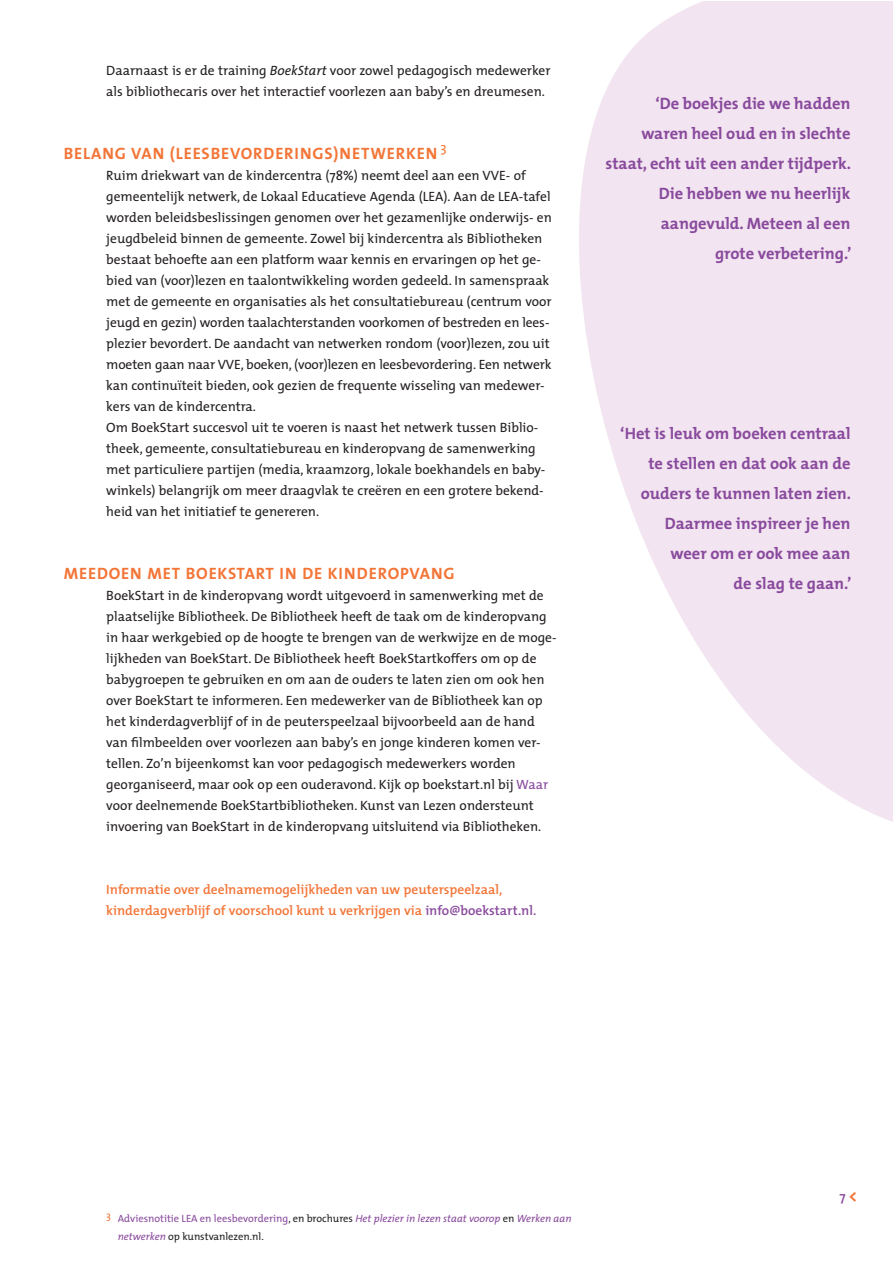
<style>
.page{position:relative;width:893px;height:1263px;background:#fff}
.page>*{position:absolute;margin:0;border:0;box-sizing:border-box;transform-origin:0 0}
.t1{font:700 16.5px/30px "The Mix";color:#894a9d;text-align:right}
.t2{font:700 16.5px "The Mix";letter-spacing:.05em;color:#f37537}
.t3{font:13.5px/21px "The Mix";color:#231f20}
.t4{font:600 13.5px/21px "The Mix";color:#f37537}
.t5{font:600 13.5px "The Mix";color:#894a9d}
.t6{font:13.5px "The Mix";color:#f37537}
.t7{font:italic 10.5px/18px "The Mix";color:#894a9d}
.s1{font-style:italic}
.s2{color:#894a9d}
.s3{font-style:normal}
.s4{font-style:normal;color:#231f20}
.s5{font-weight:700;font-size:16.5px;color:#f37537}
</style>
<div class="page">
<svg style="left:579px;top:1px;width:313px;height:820px;fill:#f2e4f0"></svg>
<p class="t3" style="left:106px;top:60px;width:446px">Daarnaast is er de training <span class="s1">BoekStart</span> voor zowel pedagogisch medewerker als bibliothecaris over het interactief voorlezen aan baby’s en dreumesen.</p>
<p class="t2" style="left:64px;top:143px;width:375px">BELANG VAN (LEESBEVORDERINGS)NETWERKEN</p>
<p class="t6" style="left:440px;top:138px;width:8px">3</p>
<p class="t3" style="left:106px;top:165px;width:447px">Ruim driekwart van de kindercentra (78%) neemt deel aan een VVE- of gemeentelijk netwerk, de Lokaal Educatieve Agenda (LEA). Aan de LEA-tafel worden beleidsbeslissingen genomen over het gezamenlijke onderwijs- en jeugdbeleid binnen de gemeente. Zowel bij kindercentra als Bibliotheken bestaat behoefte aan een platform waar kennis en ervaringen op het ge&shy;bied van (voor)lezen en taalontwikkeling worden gedeeld. In samenspraak met de gemeente en organisaties als het consultatiebureau (centrum voor jeugd en gezin) worden taalachterstanden voorkomen of bestreden en lees&shy;plezier bevordert. De aandacht van netwerken rondom (voor)lezen, zou uit moeten gaan naar VVE, boeken, (voor)lezen en leesbevordering. Een netwerk kan continuïteit bieden, ook gezien de frequente wisseling van medewer&shy;kers van de kindercentra.<br>Om BoekStart succesvol uit te voeren is naast het netwerk tussen Biblio&shy;theek, gemeente, consultatiebureau en kinderopvang de samenwerking met particuliere partijen (media, kraamzorg, lokale boekhandels en baby&shy;winkels) belangrijk om meer draagvlak te creëren en een grotere bekend&shy;heid van het initiatief te genereren.</p>
<p class="t2" style="left:64px;top:563px;width:392px">MEEDOEN MET BOEKSTART IN DE KINDEROPVANG</p>
<p class="t3" style="left:106px;top:585px;width:452px">BoekStart in de kinderopvang wordt uitgevoerd in samenwerking met de plaatselijke Bibliotheek. De Bibliotheek heeft de taak om de kinderopvang in haar werkgebied op de hoogte te brengen van de werkwijze en de moge&shy;lijkheden van BoekStart. De Bibliotheek heeft BoekStartkoffers om op de babygroepen te gebruiken en om aan de ouders te laten zien om ook hen over BoekStart te informeren. Een medewerker van de Bibliotheek kan op het kinderdagverblijf of in de peuterspeelzaal bijvoorbeeld aan de hand van filmbeelden over voorlezen aan baby’s en jonge kinderen komen ver&shy;tellen. Zo’n bijeenkomst kan voor pedagogisch medewerkers worden georganiseerd, maar ook op een ouderavond. Kijk op boekstart.nl bij <span class="s2">Waar </span>voor deelnemende BoekStartbibliotheken. Kunst van Lezen ondersteunt invoering van BoekStart in de kinderopvang uitsluitend via Bibliotheken.</p>
<p class="t4" style="left:106px;top:879px;width:431px">Informatie over deelnamemogelijkheden van uw peuterspeelzaal, kinderdagverblijf of voorschool kunt u verkrijgen via <span class="s2">info@boekstart.nl.</span></p>
<p class="t1" style="left:606px;top:89px;width:247px">‘De boekjes die we hadden<br>waren heel oud en in slechte staat, echt uit een ander tijdperk.<br>Die hebben we nu heerlijk aangevuld. Meteen al een<br>grote verbetering.’</p>
<p class="t1" style="left:620px;top:419px;width:233px">‘Het is leuk om boeken centraal te stellen en dat ook aan de ouders te kunnen laten zien.<br>Daarmee inspireer je hen<br>weer om er ook mee aan<br>de slag te gaan.’</p>
<p class="t7" style="left:118px;top:1210px;width:455px;text-indent:-11px"><sup>3</sup> <span class="s3">Adviesnotitie LEA en leesbevordering</span><span class="s4">, en brochures</span> Het plezier in lezen staat voorop <span class="s4">en</span> Werken aan netwerken <span class="s4">op kunstvanlezen.nl.</span></p>
<p class="t5" style="left:839px;top:1188px;width:19px">7 <span class="s5">&lt;</span></p>
</div>
